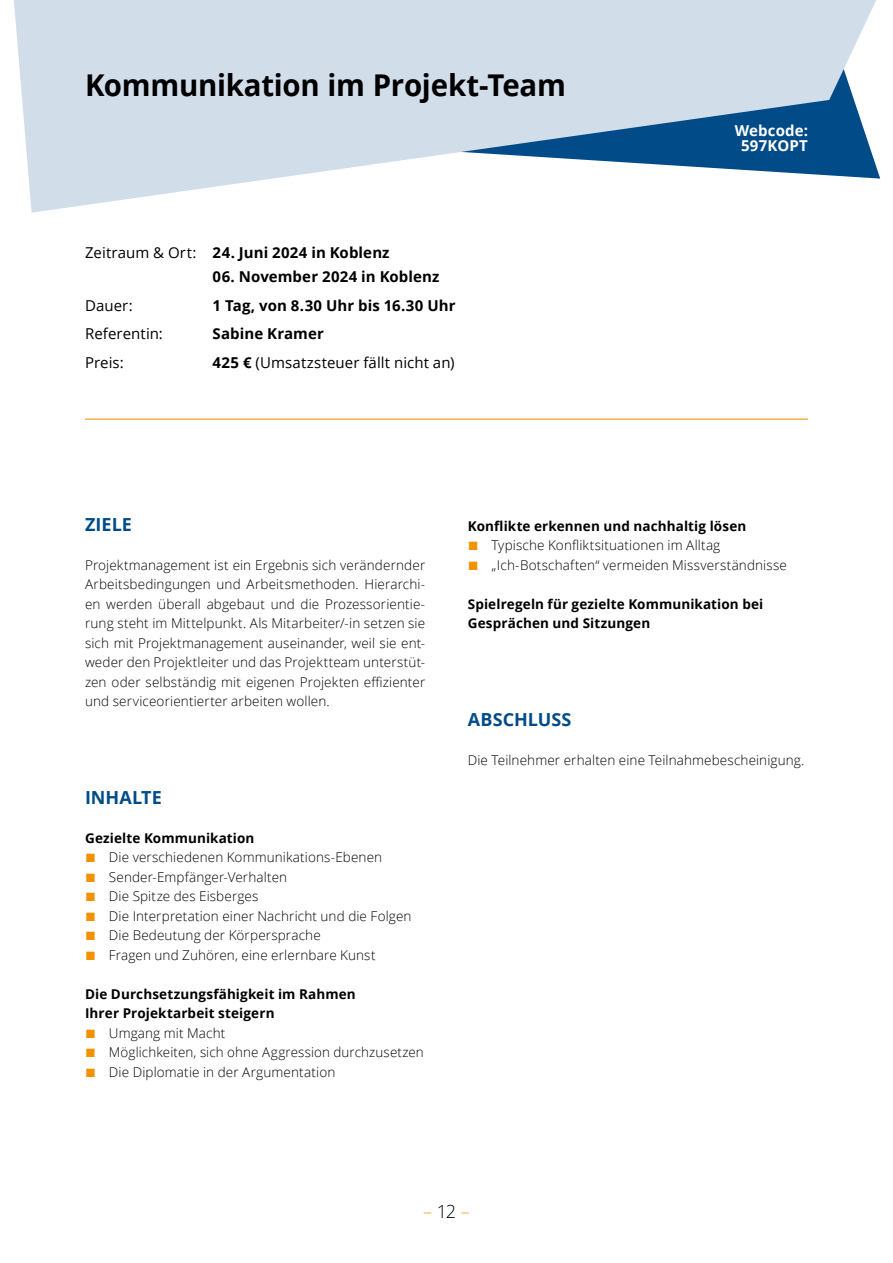
<style>
.page{position:relative;width:893px;height:1263px;background:#fff}
.page>*{position:absolute;margin:0;border:0;box-sizing:border-box;transform-origin:0 0}
.t1{font:700 30px "Open Sans";letter-spacing:-.01em;color:#000}
.t2{font:700 18px "Open Sans";letter-spacing:.005em;color:#004b88}
.t3{font:300 18px "Open Sans";color:#f39200}
.t4{font:700 15px "Open Sans";letter-spacing:.005em;color:#000}
.t5{font:15px "Open Sans";letter-spacing:.005em;color:#000}
.t6{font:700 15px/15px "Open Sans";letter-spacing:.01em;color:#fff;text-align:center}
.t7{font:300 13.5px/19.5px "Open Sans";letter-spacing:.01em;color:#000;text-align:justify}
.t8{font:700 13.5px/19.5px "Open Sans";letter-spacing:.01em;color:#000}
.s1{font-weight:400}
.s2{font-weight:700}
.s3{font-family:"Arial";font-weight:400;font-size:18px;color:#f39200}
.s4{color:#000}
</style>
<div class="page">
<svg style="left:14px;top:0;width:867px;height:213px;fill:#d2ddea"></svg>
<hr style="left:85px;top:419px;width:723px;height:1px;background:#f39200">
<h1 class="t1" style="left:85px;top:64px;width:482px">Kommunikation im Projekt-Team</h1>
<p class="t4" style="left:85px;top:242px;width:306px"><span class="s1">Zeitraum &amp; Ort:</span> 24. Juni 2024 in Koblenz</p>
<p class="t4" style="left:213px;top:266px;width:228px">06. November 2024 in Koblenz</p>
<p class="t5" style="left:85px;top:295px;width:49px">Dauer:</p>
<p class="t4" style="left:213px;top:295px;width:244px">1 Tag, von 8.30 Uhr bis 16.30 Uhr</p>
<p class="t5" style="left:85px;top:323px;width:79px">Referentin:</p>
<p class="t4" style="left:213px;top:323px;width:113px">Sabine Kramer</p>
<p class="t5" style="left:85px;top:352px;width:40px">Preis:</p>
<p class="t5" style="left:213px;top:352px;width:243px"><span class="s2">425 €</span> (Umsatzsteuer fällt nicht an)</p>
<p class="t6" style="left:735px;top:123px;width:75px">Webcode:<br>597KOPT</p>
<h2 class="t2" style="left:85px;top:512px;width:48px">ZIELE</h2>
<p class="t7" style="left:85px;top:555px;width:342px">Projektmanagement ist ein Ergebnis sich verändernder Arbeitsbedingungen und Arbeitsmethoden. Hierarchi&shy;en werden überall abgebaut und die Prozessorientie&shy;rung steht im Mittelpunkt. Als Mitarbeiter/-in setzen sie sich mit Projektmanagement auseinander, weil sie ent&shy;weder den Projektleiter und das Projektteam unterstüt&shy;zen oder selbständig mit eigenen Projekten effizienter und serviceorientierter arbeiten wollen.</p>
<h2 class="t2" style="left:85px;top:785px;width:78px">INHALTE</h2>
<p class="t8" style="left:85px;top:828px;width:171px">Gezielte Kommunikation</p>
<p class="t7" style="left:85px;top:847px;width:299px"><span class="s3">■</span> Die verschiedenen Kommunikations-Ebenen</p>
<p class="t7" style="left:85px;top:867px;width:204px"><span class="s3">■</span> Sender-Empfänger-Verhalten</p>
<p class="t7" style="left:85px;top:886px;width:175px"><span class="s3">■</span> Die Spitze des Eisberges</p>
<p class="t7" style="left:85px;top:906px;width:328px"><span class="s3">■</span> Die Interpretation einer Nachricht und die Folgen</p>
<p class="t7" style="left:85px;top:925px;width:237px"><span class="s3">■</span> Die Bedeutung der Körpersprache</p>
<p class="t7" style="left:85px;top:945px;width:292px"><span class="s3">■</span> Fragen und Zuhören, eine erlernbare Kunst</p>
<p class="t8" style="left:85px;top:984px;width:272px">Die Durchsetzungsfähigkeit im Rahmen<br>Ihrer Projektarbeit steigern</p>
<p class="t7" style="left:85px;top:1023px;width:142px"><span class="s3">■</span> Umgang mit Macht</p>
<p class="t7" style="left:85px;top:1042px;width:340px"><span class="s3">■</span> Möglichkeiten, sich ohne Aggression durchzusetzen</p>
<p class="t7" style="left:85px;top:1062px;width:252px"><span class="s3">■</span> Die Diplomatie in der Argumentation</p>
<p class="t8" style="left:468px;top:516px;width:280px">Konflikte erkennen und nachhaltig lösen</p>
<p class="t7" style="left:468px;top:535px;width:254px"><span class="s3">■</span> Typische Konfliktsituationen im Alltag</p>
<p class="t7" style="left:468px;top:555px;width:321px"><span class="s3">■</span> „Ich-Botschaften“ vermeiden Missverständnisse</p>
<p class="t8" style="left:468px;top:594px;width:297px">Spielregeln für gezielte Kommunikation bei<br>Gesprächen und Sitzungen</p>
<h2 class="t2" style="left:468px;top:707px;width:105px">ABSCHLUSS</h2>
<p class="t7" style="left:468px;top:750px;width:338px">Die Teilnehmer erhalten eine Teilnahmebescheinigung.</p>
<h2 class="t3" style="left:423px;top:1199px;width:48px">– <span class="s4">12</span> –</h2>
</div>
